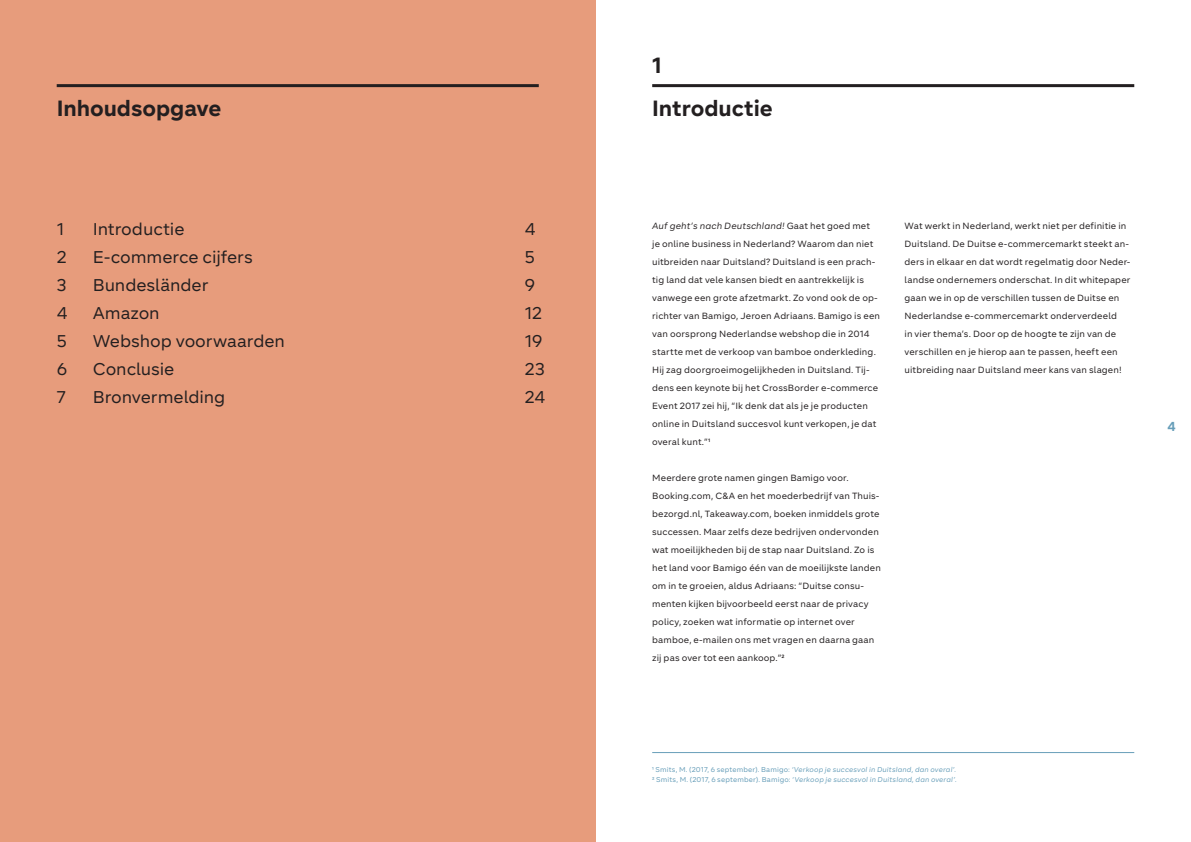
<style>
.page{position:relative;width:1191px;height:842px;background:#fff}
.page>*{position:absolute;margin:0;border:0;box-sizing:border-box;transform-origin:0 0}
.t1{font:700 22px "Segma";letter-spacing:-.005em;color:#231f20}
.t2{font:17px "Segma";letter-spacing:-.005em;color:#231f20}
.t3{font:700 13px "Segma";color:#679eb9}
.t4{font:9px/18px "Segma";letter-spacing:.01em;color:#231f20}
.t5{font:italic 7px "Segma";letter-spacing:.02em;color:#679eb9}
.s1{font-style:italic}
.s2{font-style:normal}
</style>
<div class="page">
<div style="left:0;top:0;width:595px;height:842px;background:#e79c7c"></div>
<hr style="left:652px;top:84px;width:482px;height:3px;background:#231f20">
<hr style="left:57px;top:84px;width:482px;height:3px;background:#231f20">
<hr style="left:652px;top:752px;width:482px;height:1px;background:#679eb9">
<p class="t1" style="left:652px;top:51px;width:11px">1</p>
<p class="t1" style="left:57px;top:93px;width:166px">Inhoudsopgave</p>
<p class="t1" style="left:652px;top:93px;width:122px">Introductie</p>
<p class="t2" style="left:57px;top:218px;width:9px">1</p>
<p class="t2" style="left:93px;top:218px;width:93px">Introductie</p>
<p class="t2" style="left:525px;top:218px;width:12px">4</p>
<p class="t2" style="left:57px;top:246px;width:11px">2</p>
<p class="t2" style="left:93px;top:246px;width:162px">E-commerce cijfers</p>
<p class="t2" style="left:525px;top:246px;width:11px">5</p>
<p class="t2" style="left:57px;top:274px;width:11px">3</p>
<p class="t2" style="left:93px;top:274px;width:117px">Bundesländer</p>
<p class="t2" style="left:525px;top:274px;width:12px">9</p>
<p class="t2" style="left:57px;top:302px;width:12px">4</p>
<p class="t2" style="left:93px;top:302px;width:69px">Amazon</p>
<p class="t2" style="left:525px;top:302px;width:19px">12</p>
<p class="t2" style="left:57px;top:330px;width:11px">5</p>
<p class="t2" style="left:93px;top:330px;width:194px">Webshop voorwaarden</p>
<p class="t2" style="left:525px;top:330px;width:19px">19</p>
<p class="t2" style="left:57px;top:358px;width:12px">6</p>
<p class="t2" style="left:93px;top:358px;width:83px">Conclusie</p>
<p class="t2" style="left:525px;top:358px;width:21px">23</p>
<p class="t2" style="left:57px;top:386px;width:10px">7</p>
<p class="t2" style="left:93px;top:386px;width:134px">Bronvermelding</p>
<p class="t2" style="left:525px;top:386px;width:22px">24</p>
<p class="t4" style="left:652px;top:216px;width:229px"><span class="s1">Auf geht’s nach Deutschland!</span> Gaat het goed met je online business in Nederland? Waarom dan niet uitbreiden naar Duitsland? Duitsland is een prach&shy;tig land dat vele kansen biedt en aantrekkelijk is vanwege een grote afzetmarkt. Zo vond ook de op&shy;richter van Bamigo, Jeroen Adriaans. Bamigo is een van oorsprong Nederlandse webshop die in 2014 startte met de verkoop van bamboe onderkleding.<br>Hij zag doorgroeimogelijkheden in Duitsland. Tij&shy;dens een keynote bij het CrossBorder e-commerce Event 2017 zei hij, “Ik denk dat als je je producten online in Duitsland succesvol kunt verkopen, je dat overal kunt.”1</p>
<p class="t4" style="left:652px;top:468px;width:230px">Meerdere grote namen gingen Bamigo voor.<br>Booking.com, C&amp;A en het moederbedrijf van Thuis&shy;bezorgd.nl, Takeaway.com, boeken inmiddels grote successen. Maar zelfs deze bedrijven ondervonden wat moeilijkheden bij de stap naar Duitsland. Zo is het land voor Bamigo één van de moeilijkste landen om in te groeien, aldus Adriaans: “Duitse consu&shy;menten kijken bijvoorbeeld eerst naar de privacy policy, zoeken wat informatie op internet over bamboe, e-mailen ons met vragen en daarna gaan zij pas over tot een aankoop.”2</p>
<p class="t4" style="left:904px;top:216px;width:227px">Wat werkt in Nederland, werkt niet per definitie in Duitsland. De Duitse e-commercemarkt steekt an&shy;ders in elkaar en dat wordt regelmatig door Neder&shy;landse ondernemers onderschat. In dit whitepaper gaan we in op de verschillen tussen de Duitse en Nederlandse e-commercemarkt onderverdeeld<br>in vier thema’s. Door op de hoogte te zijn van de verschillen en je hierop aan te passen, heeft een uitbreiding naar Duitsland meer kans van slagen!</p>
<p class="t3" style="left:1167px;top:417px;width:10px">4</p>
<p class="t5" style="left:652px;top:765px;width:305px"><span class="s2">1 Smits, M. (2017, 6 september). Bamigo:</span> ‘Verkoop je succesvol in Duitsland, dan overal’.</p>
<p class="t5" style="left:652px;top:775px;width:306px"><span class="s2">2 Smits, M. (2017, 6 september). Bamigo:</span> ‘Verkoop je succesvol in Duitsland, dan overal’.</p>
</div>
